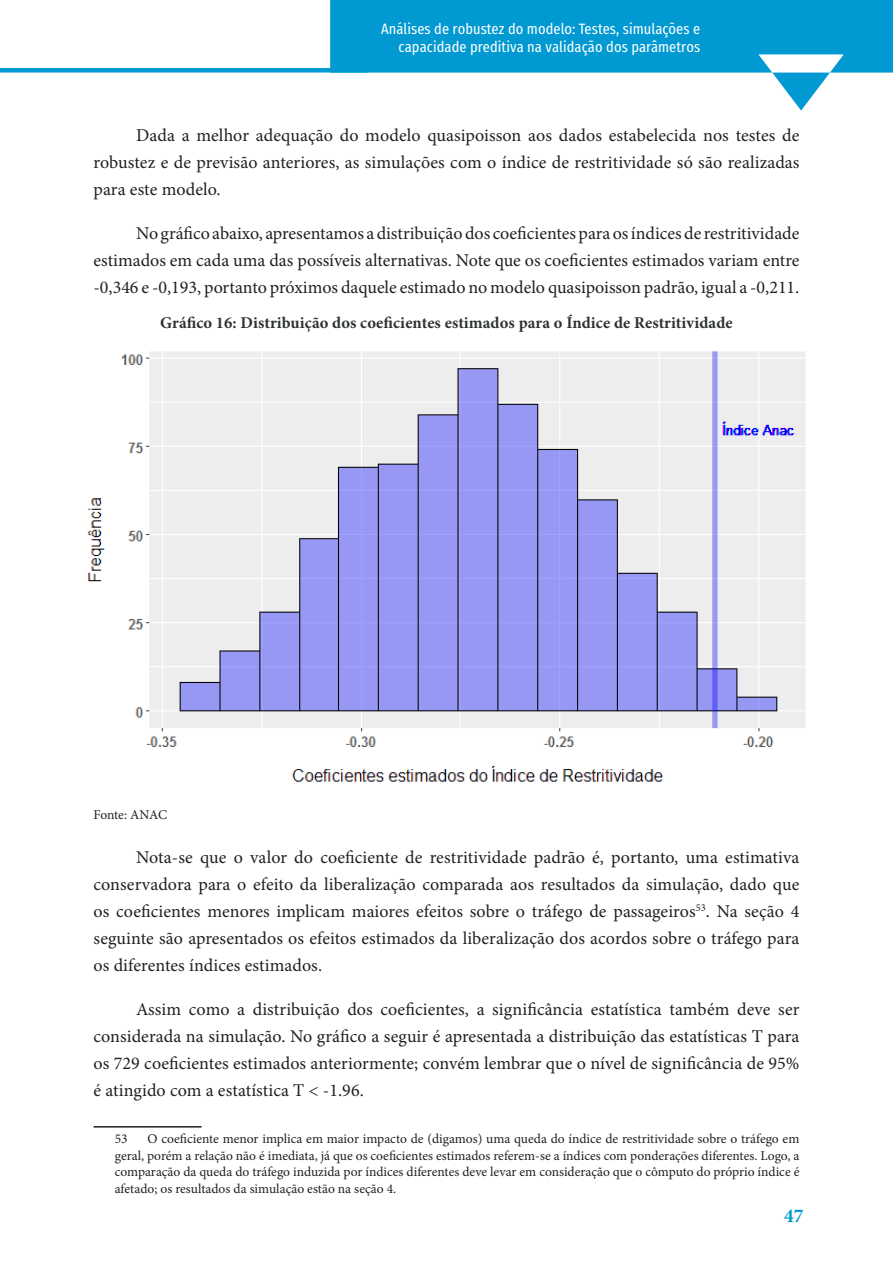
<style>
.page{position:relative;width:893px;height:1263px;background:#fff}
.page>*{position:absolute;margin:0;border:0;box-sizing:border-box;transform-origin:0 0}
.t1{font:700 19.5px "Minion Pro";color:#0099d1}
.t2{font:18px/27px "Minion Pro";letter-spacing:.005em;color:#231f20;text-align:justify}
.Titulo_figuras{font:700 16.5px "Minion Pro";letter-spacing:.005em;color:#2f3233}
.t3{font:15px/18px "Fira Sans Condensed";letter-spacing:.005em;color:#fff;text-align:right}
.Nota{font:13.5px/16.5px "Minion Pro";color:#231f20;text-align:justify}
.fonte{font:13.5px "Minion Pro";letter-spacing:-.02em;color:#231f20}
</style>
<div class="page">
<svg style="left:330px;top:0;width:563px;height:111px;fill:#0099d1"></svg>
<div style="left:0;top:68px;width:368px;height:5px;background:#0099d1"></div>
<img style="left:87px;top:351px;width:719px;height:431px">
<hr style="left:94px;top:1126px;width:108px;height:1px;background:#231f20">
<p class="t3" style="left:381px;top:18px;width:321px">Análises de robustez do modelo: Testes, simulações e capacidade preditiva na validação dos parâmetros</p>
<p class="t2" style="left:94px;top:121px;width:707px;text-indent:43px">Dada a melhor adequação do modelo quasipoisson aos dados estabelecida nos testes de robustez e de previsão anteriores, as simulações com o índice de restritividade só são realizadas para este modelo.</p>
<p class="t2" style="left:94px;top:219px;width:707px;text-indent:43px">No gráfico abaixo, apresentamos a distribuição dos coeficientes para os índices de restritividade estimados em cada uma das possíveis alternativas. Note que os coeficientes estimados variam entre -0,346 e -0,193, portanto próximos daquele estimado no modelo quasipoisson padrão, igual a -0,211.</p>
<p class="Titulo_figuras" style="left:160px;top:311px;width:574px">Gráfico 16: Distribuição dos coeficientes estimados para o Índice de Restritividade</p>
<p class="fonte" style="left:94px;top:806px;width:75px">Fonte: ANAC</p>
<p class="t2" style="left:94px;top:844px;width:707px;text-indent:43px">Nota-se que o valor do coeficiente de restritividade padrão é, portanto, uma estimativa conservadora para o efeito da liberalização comparada aos resultados da simulação, dado que os coeficientes menores implicam maiores efeitos sobre o tráfego de passageiros<sup>53</sup>. Na seção 4 seguinte são apresentados os efeitos estimados da liberalização dos acordos sobre o tráfego para os diferentes índices estimados.</p>
<p class="t2" style="left:94px;top:996px;width:707px;text-indent:43px">Assim como a distribuição dos coeficientes, a significância estatística também deve ser considerada na simulação. No gráfico a seguir é apresentada a distribuição das estatísticas T para os 729 coeficientes estimados anteriormente; convém lembrar que o nível de significância de 95% é atingido com a estatística T &lt; -1.96.</p>
<p class="Nota" style="left:115px;top:1131px;width:14px">53</p>
<p class="Nota" style="left:115px;top:1131px;width:686px;text-indent:33px">O coeficiente menor implica em maior impacto de (digamos) uma queda do índice de restritividade sobre o tráfego em geral, porém a relação não é imediata, já que os coeficientes estimados referem-se a índices com ponderações diferentes. Logo, a comparação da queda do tráfego induzida por índices diferentes deve levar em consideração que o cômputo do próprio índice é afetado; os resultados da simulação estão na seção 4.</p>
<p class="t1" style="left:784px;top:1202px;width:21px">47</p>
</div>
